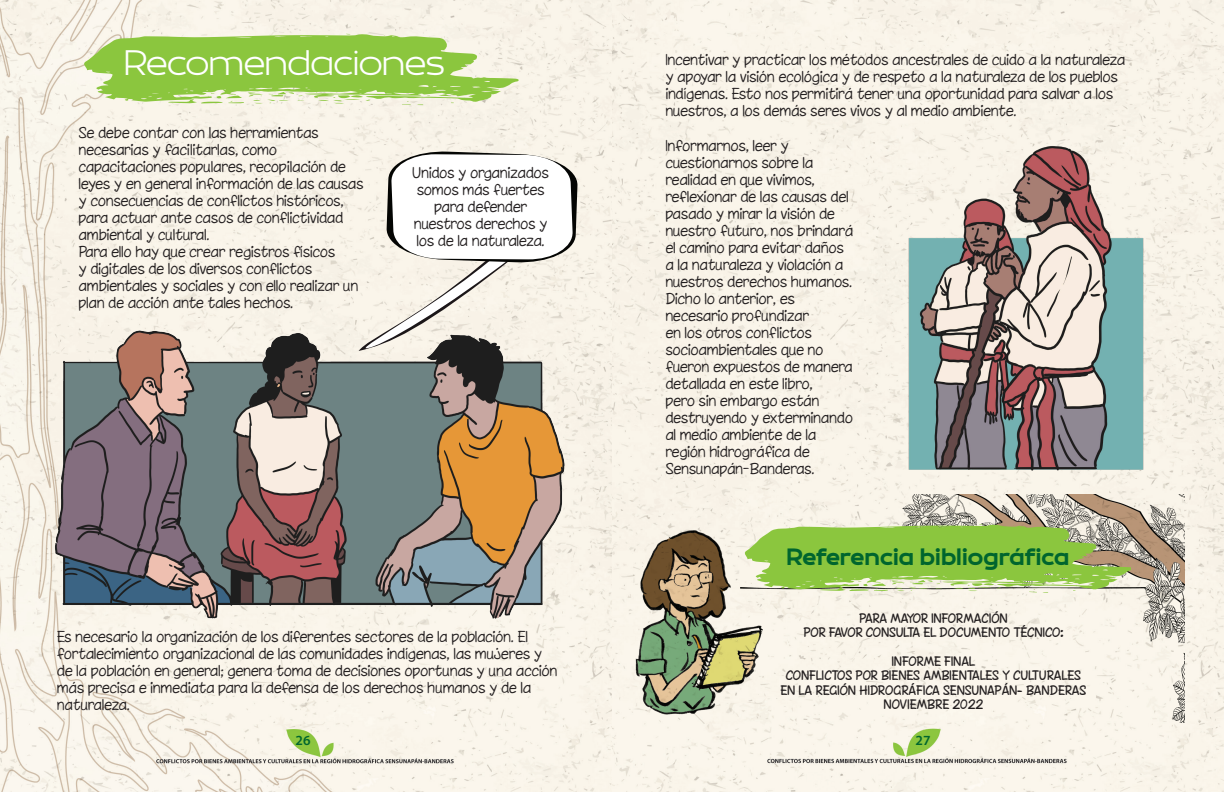
<style>
.page{position:relative;width:1224px;height:792px;background:#fff}
.page>*{position:absolute;margin:0;border:0;box-sizing:border-box;transform-origin:0 0}
.titulo_blanco{font:300 36px "Brinnan";color:#fff}
.titulo_verde{font:700 24px "Brinnan";color:#00652e}
.COPY_11p{font:100 14px/17px "Chinacat";color:#231f20}
.t1{font:600 14px "Myriad Pro";color:#00652e}
.t2{font:12px "Chinacat";color:#231f20}
</style>
<div class="page">
<img style="left:0;top:0;width:612px;height:792px">
<img style="left:612px;top:0;width:612px;height:792px">
<img style="left:622px;top:494px;width:562px;height:228px">
<svg style="left:84px;top:34px;width:435px;height:71px;background:#a9d26e"></svg>
<svg style="left:745px;top:524px;width:386px;height:69px;background:#a0c864"></svg>
<img style="left:42px;top:318px;width:537px;height:312px">
<img style="left:884px;top:130px;width:283px;height:362px">
<svg style="left:359px;top:151px;width:219px;height:200px"></svg>
<p class="titulo_blanco" style="left:124px;top:43px;width:322px">Recomendaciones</p>
<p class="COPY_11p" style="left:79px;top:124px;width:286px">Se debe contar con las herramientas necesarias y facilitarlas, como capacitaciones populares, recopilación de leyes y en general información de las causas y consecuencias de conflictos históricos, para actuar ante casos de conflictividad ambiental y cultural.</p>
<p class="COPY_11p" style="left:79px;top:243px;width:281px">Para ello hay que crear registros físicos<br>y digitales de los diversos conflictos ambientales y sociales y con ello realizar un plan de acción ante tales hechos.</p>
<p class="COPY_11p" style="left:413px;top:164px;width:138px;text-align:center">Unidos y organizados somos más fuertes para defender nuestros derechos y los de la naturaleza.</p>
<p class="COPY_11p" style="left:58px;top:628px;width:502px">Es necesario la organización de los diferentes sectores de la población. El fortalecimiento organizacional de las comunidades indígenas, las mujeres y de la población en general; genera toma de decisiones oportunas y una acción más precisa e inmediata para la defensa de los derechos humanos y de la naturaleza.</p>
<p class="COPY_11p" style="left:666px;top:50px;width:461px">Incentivar y practicar los métodos ancestrales de cuido a la naturaleza y apoyar la visión ecológica y de respeto a la naturaleza de los pueblos indígenas. Esto nos permitirá tener una oportunidad para salvar a los nuestros, a los demás seres vivos y al medio ambiente.</p>
<p class="COPY_11p" style="left:666px;top:137px;width:189px">Informarnos, leer y cuestionarnos sobre la realidad en que vivimos, reflexionar de las causas del pasado y mirar la visión de nuestro futuro, nos brindará el camino para evitar daños a la naturaleza y violación a nuestros derechos humanos.</p>
<p class="COPY_11p" style="left:666px;top:290px;width:189px">Dicho lo anterior, es necesario profundizar<br>en los otros conflictos socioambientales que no fueron expuestos de manera detallada en este libro,<br>pero sin embargo están destruyendo y exterminando al medio ambiente de la región hidrográfica de<br>Sensunapán-Banderas.</p>
<p class="titulo_verde" style="left:786px;top:543px;width:284px">Referencia bibliográfica</p>
<p class="t2" style="left:860px;top:611px;width:150px">PARA MAYOR INFORMACIÓN</p>
<p class="t2" style="left:804px;top:625px;width:262px">POR FAVOR CONSULTA EL DOCUMENTO TÉCNICO:</p>
<p class="t2" style="left:892px;top:654px;width:85px">INFORME FINAL</p>
<p class="t2" style="left:786px;top:668px;width:297px">CONFLICTOS POR BIENES AMBIENTALES Y CULTURALES</p>
<p class="t2" style="left:781px;top:683px;width:307px">EN LA REGIÓN HIDROGRÁFICA SENSUNAPÁN- BANDERAS</p>
<p class="t2" style="left:884px;top:697px;width:101px">NOVIEMBRE 2022</p>
<p class="t1" style="left:296px;top:731px;width:17px">26</p>
<p class="t1" style="left:916px;top:731px;width:17px">27</p>
</div>
